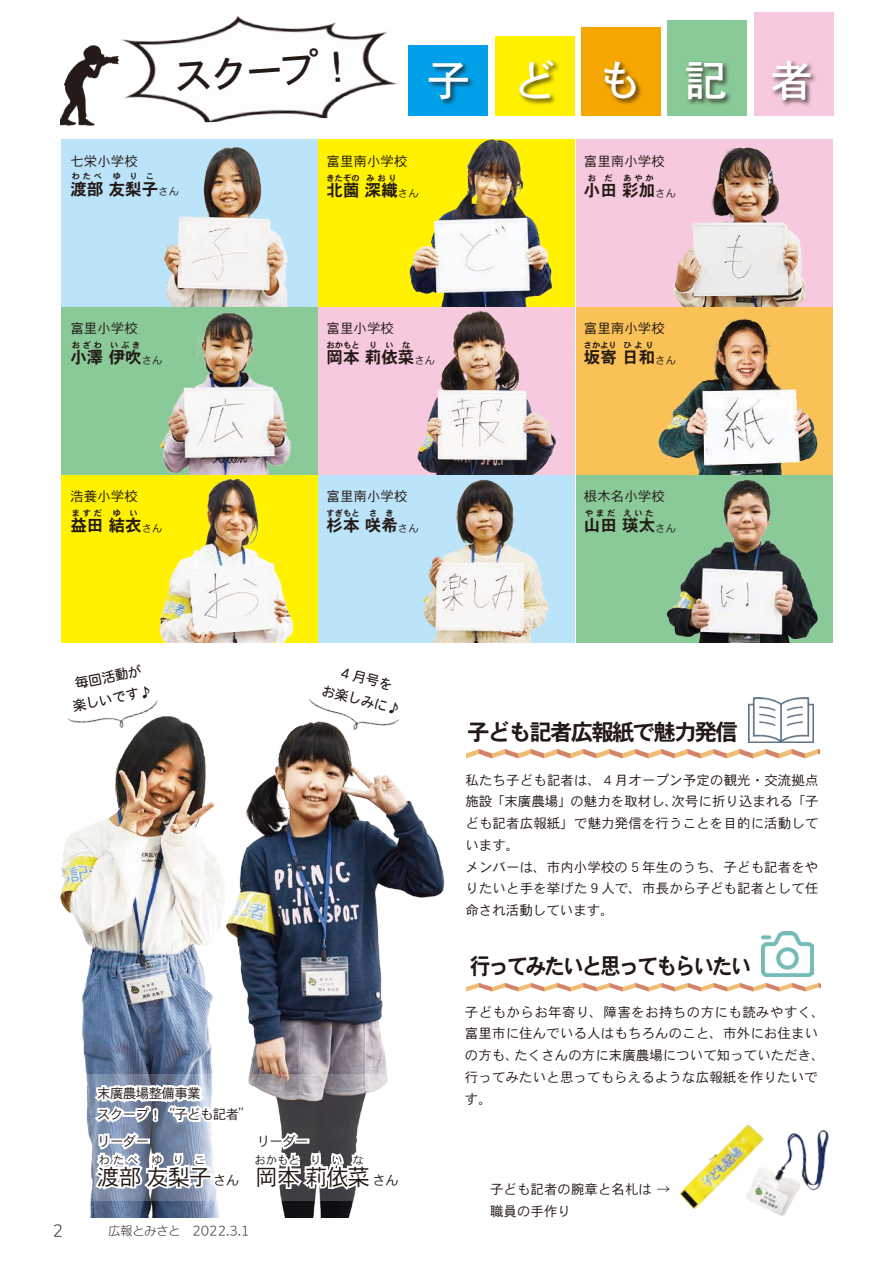
<style>
.page{position:relative;width:893px;height:1263px;background:#fff}
.page>*{position:absolute;margin:0;border:0;box-sizing:border-box;transform-origin:0 0}
.t1{font:43.5px "DFHS Gothic W5 WINP RKSJ H";letter-spacing:.98em;color:#fff}
.t2{font:39px "DFHS Gothic W5 WINP RKSJ H";color:#231916}
.t3{font:22.5px "DFHS Gothic W7 WINP RKSJ H";letter-spacing:-.1em;color:#231916;scale:.92 1}
.t4{font:22.5px "DFHS Gothic W7 WINP RKSJ H";letter-spacing:-.08em;color:#231916}
.t5{font:22.5px "DFHS Gothic W3 WINP RKSJ H";letter-spacing:-.05em;color:#231916}
.t6{font:16.5px "DFHS Gothic W7 WINP RKSJ H";color:#231916}
.t7{font:13.5px/21.8px "DFHS Gothic W3 WINP RKSJ H";letter-spacing:.005em;color:#231916}
.t8{font:13.5px/21px "DFHS Gothic W3 WINP RKSJ H";letter-spacing:-.05em;color:#231916}
.t9{font:13.5px/21.8px "DFHS Maru Gothic W4 WINP RKSJ H";color:#231916;text-align:center}
.t10{font:12px "DFUD Gothic W2 WINP RKSJ H";color:#231916}
.t11{font:11.25px "DFHS Gothic W3 WINP RKSJ H";letter-spacing:.27em;color:#231916}
.t12{font:10.5px "DFHS Gothic W3 WINP RKSJ H";color:#231916}
.t13{font:8.25px "DFHS Gothic W7 WINP RKSJ H";letter-spacing:.335em;color:#231916}
.s1{font-family:"DFHS Gothic W3 WINP RKSJ H";font-size:10.5px}
.s2{font-family:"DFHS Gothic W7 WINP RKSJ H";font-size:16.5px}
.s3{font-size:15px}
</style>
<div class="page">
<img style="left:60px;top:716px;width:500px;height:501px">
<img style="left:61px;top:139px;width:257px;height:168px">
<svg style="left:318px;top:139px;width:257px;height:168px;background:#e0d535"></svg>
<svg style="left:576px;top:139px;width:256px;height:168px;background:#e6c2cd"></svg>
<img style="left:576px;top:307px;width:256px;height:168px">
<svg style="left:576px;top:475px;width:256px;height:168px;background:#8bb391"></svg>
<img style="left:318px;top:475px;width:257px;height:168px">
<svg style="left:61px;top:475px;width:257px;height:168px;fill:#fff100"></svg>
<img style="left:61px;top:307px;width:257px;height:168px">
<svg style="left:318px;top:307px;width:257px;height:168px;background:#dcbac6"></svg>
<div style="left:408px;top:46px;width:79px;height:70px;background:#00a1e9"></div>
<div style="left:495px;top:36px;width:80px;height:80px;background:#fff100"></div>
<div style="left:581px;top:28px;width:80px;height:88px;background:#f6a600"></div>
<div style="left:667px;top:20px;width:80px;height:96px;background:#8ac998"></div>
<div style="left:754px;top:12px;width:80px;height:104px;background:#f7c9de"></div>
<div style="left:428px;top:61px;width:48px;height:45px;background:#231916;opacity:.75"></div>
<div style="left:518px;top:59px;width:43px;height:47px;background:#231916;opacity:.75"></div>
<div style="left:603px;top:60px;width:40px;height:46px;background:#231916;opacity:.75"></div>
<div style="left:685px;top:60px;width:48px;height:46px;background:#231916;opacity:.75"></div>
<div style="left:771px;top:59px;width:47px;height:48px;background:#231916;opacity:.75"></div>
<img style="left:121px;top:16px;width:276px;height:107px">
<img style="left:60px;top:46px;width:59px;height:80px">
<img style="left:467px;top:750px;width:352px;height:8px">
<img style="left:467px;top:983px;width:354px;height:8px">
<svg style="left:77px;top:1075px;width:325px;height:126px"></svg>
<svg style="left:90px;top:1075px;width:313px;height:120px"></svg>
<div style="left:295px;top:1138px;width:14px;height:6px;border:4px solid #fff"></div>
<img style="left:65px;top:700px;width:100px;height:40px">
<img style="left:302px;top:698px;width:99px;height:45px">
<img style="left:789px;top:1130px;width:40px;height:77px">
<img style="left:679px;top:1124px;width:110px;height:92px">
<img style="left:749px;top:697px;width:65px;height:46px">
<img style="left:762px;top:931px;width:52px;height:46px">
<h2 class="t2" style="left:172px;top:58px;width:186px;rotate:-4deg">スクープ！</h2>
<h1 class="t1" style="left:427px;top:58px;width:388px">子ども記者</h1>
<p class="t7" style="left:70px;top:151px;width:69px">七栄小学校</p>
<p class="t6" style="left:70px;top:180px;width:110px">渡部友梨子<span class="s1">さん</span></p>
<p class="t13" style="left:72px;top:172px;width:32px">わたべ</p>
<p class="t13" style="left:113px;top:172px;width:43px">ゆりこ</p>
<p class="t7" style="left:327px;top:151px;width:83px">富里南小学校</p>
<p class="t6" style="left:327px;top:182px;width:56px">北薗深</p>
<p class="t13" style="left:327px;top:174px;width:34px">きたぞの</p>
<p class="t13" style="left:366px;top:174px;width:32px">みおり</p>
<p class="t12" style="left:381px;top:188px;width:39px"><span class="s2">織</span>さん</p>
<p class="t7" style="left:584px;top:151px;width:82px">富里南小学校</p>
<p class="t6" style="left:584px;top:182px;width:56px">小田彩</p>
<p class="t13" style="left:588px;top:174px;width:26px">お だ</p>
<p class="t13" style="left:624px;top:174px;width:32px">あやか</p>
<p class="t12" style="left:639px;top:188px;width:39px"><span class="s2">加</span>さん</p>
<p class="t7" style="left:70px;top:318px;width:69px">富里小学校</p>
<p class="t6" style="left:70px;top:349px;width:56px">小澤伊</p>
<p class="t13" style="left:72px;top:340px;width:32px">おざわ</p>
<p class="t13" style="left:110px;top:340px;width:32px">いぶき</p>
<p class="t12" style="left:125px;top:355px;width:39px"><span class="s2">吹</span>さん</p>
<p class="t7" style="left:327px;top:318px;width:69px">富里小学校</p>
<p class="t6" style="left:327px;top:349px;width:110px">岡本莉依菜<span class="s1">さん</span></p>
<p class="t13" style="left:327px;top:340px;width:34px">おかもと</p>
<p class="t13" style="left:369px;top:340px;width:43px">りいな</p>
<p class="t7" style="left:584px;top:318px;width:82px">富里南小学校</p>
<p class="t6" style="left:584px;top:349px;width:56px">坂寄日</p>
<p class="t13" style="left:584px;top:340px;width:34px">さかより</p>
<p class="t13" style="left:624px;top:340px;width:32px">ひより</p>
<p class="t12" style="left:639px;top:355px;width:39px"><span class="s2">和</span>さん</p>
<p class="t7" style="left:70px;top:486px;width:69px">浩養小学校</p>
<p class="t6" style="left:70px;top:517px;width:56px">益田結</p>
<p class="t13" style="left:72px;top:508px;width:32px">ますだ</p>
<p class="t13" style="left:113px;top:508px;width:26px">ゆ い</p>
<p class="t12" style="left:125px;top:523px;width:39px"><span class="s2">衣</span>さん</p>
<p class="t7" style="left:327px;top:486px;width:83px">富里南小学校</p>
<p class="t6" style="left:327px;top:517px;width:56px">杉本咲</p>
<p class="t13" style="left:327px;top:508px;width:34px">すぎもと</p>
<p class="t13" style="left:369px;top:508px;width:26px">さ き</p>
<p class="t12" style="left:381px;top:523px;width:39px"><span class="s2">希</span>さん</p>
<p class="t7" style="left:584px;top:486px;width:82px">根木名小学校</p>
<p class="t6" style="left:584px;top:517px;width:56px">山田瑛</p>
<p class="t13" style="left:585px;top:508px;width:32px">やまだ</p>
<p class="t13" style="left:624px;top:508px;width:32px">えいた</p>
<p class="t12" style="left:639px;top:523px;width:39px"><span class="s2">太</span>さん</p>
<p class="t9" style="left:67px;top:674px;width:82px;rotate:-11deg">毎回活動が楽しいです♪</p>
<p class="t9" style="left:330px;top:658px;width:83px;rotate:14deg">4 月号を<br>お楽しみに♪</p>
<p class="t8" style="left:97px;top:1083px;width:156px">末廣農場整備事業　<br>スクープ！“子ども記者”</p>
<p class="t7" style="left:97px;top:1130px;width:54px">リーダー</p>
<p class="t7" style="left:257px;top:1130px;width:54px">リーダー</p>
<p class="t11" style="left:255px;top:1154px;width:46px">おかもと</p>
<p class="t11" style="left:310px;top:1154px;width:55px">りいな</p>
<p class="t11" style="left:99px;top:1154px;width:41px">わたべ</p>
<p class="t11" style="left:151px;top:1154px;width:56px">ゆりこ</p>
<h3 class="t5" style="left:255px;top:1165px;width:116px">岡本莉依菜</h3>
<h3 class="t5" style="left:97px;top:1165px;width:116px">渡部友梨子</h3>
<p class="t7" style="left:213px;top:1169px;width:28px">さん</p>
<p class="t7" style="left:373px;top:1169px;width:28px">さん</p>
<p class="t10" style="left:33px;top:1223px;width:256px"><span class="s3">　 2　　　</span>広報とみさと　2022.3.1 <span class="s3">　　</span></p>
<h3 class="t4" style="left:467px;top:721px;width:272px">子ども記者広報紙で魅力発信</h3>
<p class="t7" style="left:465px;top:769px;width:355px">私たち子ども記者は、４月オープン予定の観光・交流拠点施設「末廣農場」の魅力を取材し、次号に折り込まれる「子ども記者広報紙」で魅力発信を行うことを目的に活動しています。<br>メンバーは、市内小学校の 5 年生のうち、子ども記者をやりたいと手を挙げた 9 人で、市長から子ども記者として任命され活動しています。</p>
<h3 class="t3" style="left:470px;top:954px;width:307px">行ってみたいと思ってもらいたい</h3>
<p class="t7" style="left:465px;top:1001px;width:362px">子どもからお年寄り、障害をお持ちの方にも読みやすく、富里市に住んでいる人はもちろんのこと、市外にお住まいの方も、たくさんの方に末廣農場について知っていただき、行ってみたいと思ってもらえるような広報紙を作りたいです。</p>
<p class="t7" style="left:490px;top:1178px;width:182px">子ども記者の腕章と名札は →職員の手作り</p>
</div>
